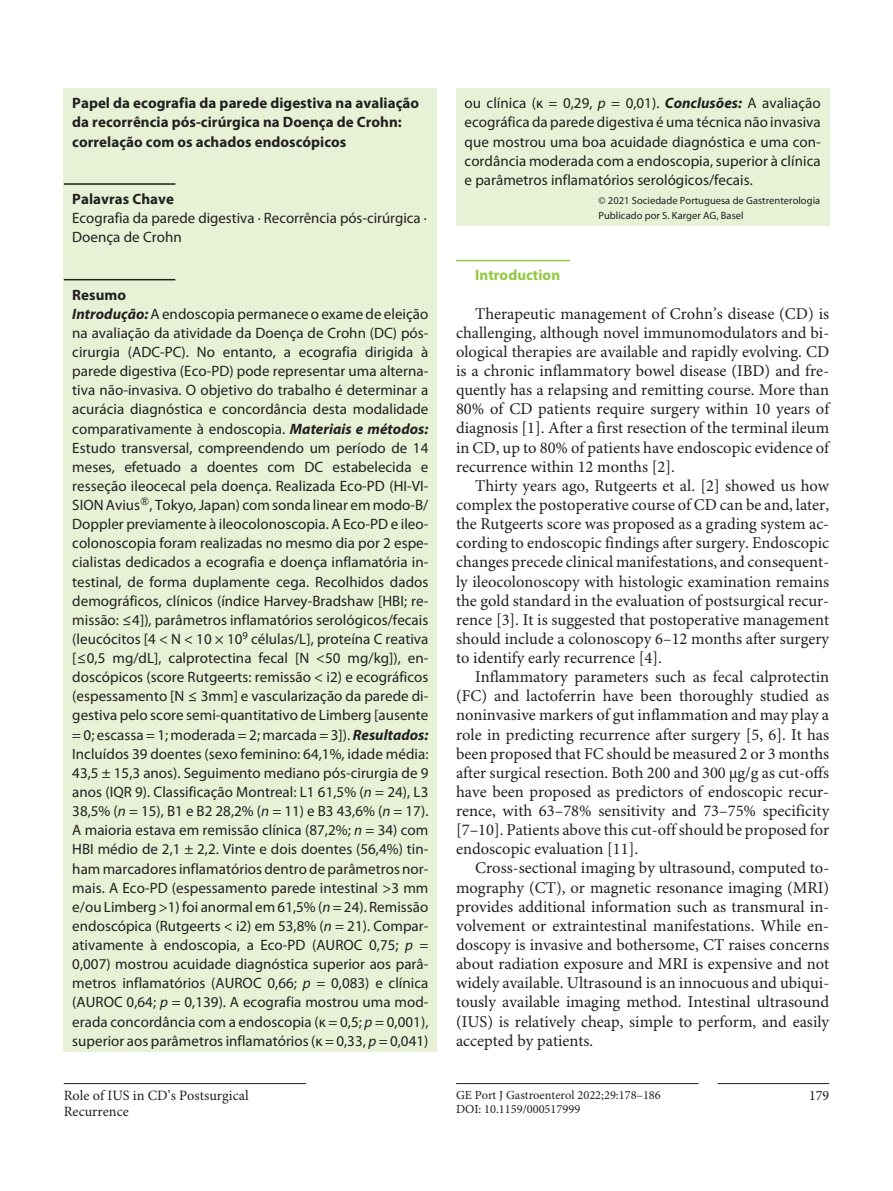
<style>
.page{position:relative;width:893px;height:1191px;background:#fff}
.page>*{position:absolute;margin:0;border:0;box-sizing:border-box;transform-origin:0 0}
.t1{font:16.5px/19px "Minion Pro";color:#231f20;text-align:justify}
.t2{font:15px/19px "Myriad Pro";letter-spacing:.005em;color:#231f20}
.t3{font:700 15px/19.2px "Myriad Pro";letter-spacing:.005em;color:#231f20}
.t4{font:700 15px "Myriad Pro";letter-spacing:.005em;color:#93c840}
.t5{font:14.25px/15.9px "Minion Pro";color:#231f20}
.t6{font:12.3px "Minion Pro";color:#231f20}
.t7{font:10.5px/14.7px "Myriad Pro";letter-spacing:.005em;color:#231f20}
.s1{font-weight:700}
.s2{font-weight:700;font-style:italic}
.s3{font-style:italic}
</style>
<div class="page">
<hr style="left:718px;top:1083px;width:111px;height:1px;background:#231f20">
<hr style="left:456px;top:1083px;width:242px;height:1px;background:#231f20">
<hr style="left:64px;top:1083px;width:242px;height:1px;background:#231f20">
<div style="left:456px;top:88px;width:373px;height:137px;background:#e6f1d5"></div>
<div style="left:64px;top:88px;width:373px;height:963px;background:#e6f1d5"></div>
<hr style="left:64px;top:183px;width:111px;height:2px;background:#231f20">
<hr style="left:64px;top:279px;width:111px;height:1px;background:#231f20">
<hr style="left:456px;top:260px;width:114px;height:1px;background:#93c840">
<p class="t3" style="left:72px;top:94px;width:348px">Papel da ecografia da parede digestiva na avaliação da recorrência pós-cirúrgica na Doença de Crohn: correlação com os achados endoscópicos</p>
<p class="t3" style="left:72px;top:189px;width:103px">Palavras Chave</p>
<p class="t2" style="left:72px;top:209px;width:356px">Ecografia da parede digestiva · Recorrência pós-cirúrgica ·<br>Doença de Crohn</p>
<p class="t2" style="left:72px;top:285px;width:358px"><span class="s1">Resumo<br></span><span class="s2">Introdução:</span> A endoscopia permanece o exame de eleição na avaliação da atividade da Doença de Crohn (DC) pós&shy;cirurgia (ADC-PC). No entanto, a ecografia dirigida à parede digestiva (Eco-PD) pode representar uma alterna&shy;tiva não-invasiva. O objetivo do trabalho é determinar a acurácia diagnóstica e concordância desta modalidade comparativamente à endoscopia. <span class="s2">Materiais e métodos:<br></span>Estudo transversal, compreendendo um período de 14 meses, efetuado a doentes com DC estabelecida e resseção ileocecal pela doença. Realizada Eco-PD (HI-VI-SION Avius , Tokyo, Japan) com sonda linear em modo-B/ Doppler previamente à ileocolonoscopia. A Eco-PD e ileo&shy;colonoscopia foram realizadas no mesmo dia por 2 espe&shy;cialistas dedicados a ecografia e doença inflamatória in&shy;testinal, de forma duplamente cega. Recolhidos dados demográficos, clínicos (índice Harvey-Bradshaw [HBI; re&shy;missão: ≤4]), parâmetros inflamatórios serológicos/fecais (leucócitos [4 &lt; N &lt; 10 × 10<sup>9</sup> células/L], proteína C reativa [≤0,5 mg/dL], calprotectina fecal [N &lt;50 mg/kg]), en&shy;doscópicos (score Rutgeerts: remissão &lt; i2) e ecográficos (espessamento [N ≤ 3mm] e vascularização da parede di&shy;gestiva pelo score semi-quantitativo de Limberg [ausente = 0; escassa = 1; moderada = 2; marcada = 3]). <span class="s2">Resultados:<br></span>Incluídos 39 doentes (sexo feminino: 64,1%, idade média:<br>43,5 ± 15,3 anos). Seguimento mediano pós-cirurgia de 9 anos (IQR 9). Classificação Montreal: L1 61,5% (<span class="s3">n</span> = 24), L3<br>38,5% (<span class="s3">n</span> = 15), B1 e B2 28,2% (<span class="s3">n</span> = 11) e B3 43,6% (<span class="s3">n</span> = 17).<br>A maioria estava em remissão clínica (87,2%; <span class="s3">n</span> = 34) com HBI médio de 2,1 ± 2,2. Vinte e dois doentes (56,4%) tin&shy;ham marcadores inflamatórios dentro de parâmetros nor&shy;mais. A Eco-PD (espessamento parede intestinal &gt;3 mm e/ou Limberg &gt;1) foi anormal em 61,5% (<span class="s3">n</span> = 24). Remissão endoscópica (Rutgeerts &lt; i2) em 53,8% (<span class="s3">n</span> = 21). Compar&shy;ativamente à endoscopia, a Eco-PD (AUROC 0,75; <span class="s3">p</span> = 0,007) mostrou acuidade diagnóstica superior aos parâ&shy;metros inflamatórios (AUROC 0,66; <span class="s3">p</span> = 0,083) e clínica (AUROC 0,64; <span class="s3">p</span> = 0,139). A ecografia mostrou uma mod&shy;erada concordância com a endoscopia (ĸ = 0,5; <span class="s3">p</span> = 0,001), superior aos parâmetros inflamatórios (ĸ = 0,33, <span class="s3">p</span> = 0,041)</p>
<p class="t2" style="left:465px;top:94px;width:358px;text-align:justify">ou clínica (ĸ = 0,29, <span class="s3">p</span> = 0,01). <span class="s2">Conclusões:</span> A avaliação ecográfica da parede digestiva é uma técnica não invasiva que mostrou uma boa acuidade diagnóstica e uma con&shy;cordância moderada com a endoscopia, superior à clínica e parâmetros inflamatórios serológicos/fecais.</p>
<p class="t7" style="left:598px;top:193px;width:223px">© 2021 Sociedade Portuguesa de Gastrenterologia<br>Publicado por S. Karger AG, Basel</p>
<p class="t4" style="left:475px;top:267px;width:86px">Introduction</p>
<p class="t1" style="left:456px;top:304px;width:375px;text-indent:19px">Therapeutic management of Crohn’s disease (CD) is challenging, although novel immunomodulators and bi&shy;ological therapies are available and rapidly evolving. CD is a chronic inflammatory bowel disease (IBD) and fre&shy;quently has a relapsing and remitting course. More than 80% of CD patients require surgery within 10 years of diagnosis [1]. After a first resection of the terminal ileum in CD, up to 80% of patients have endoscopic evidence of recurrence within 12 months [2].</p>
<p class="t1" style="left:456px;top:477px;width:375px;text-indent:19px">Thirty years ago, Rutgeerts et al. [2] showed us how complex the postoperative course of CD can be and, later, the Rutgeerts score was proposed as a grading system ac&shy;cording to endoscopic findings after surgery. Endoscopic changes precede clinical manifestations, and consequent&shy;ly ileocolonoscopy with histologic examination remains the gold standard in the evaluation of postsurgical recur&shy;rence [3]. It is suggested that postoperative management should include a colonoscopy 6–12 months after surgery to identify early recurrence [4].</p>
<p class="t1" style="left:456px;top:668px;width:375px;text-indent:19px">Inflammatory parameters such as fecal calprotectin (FC) and lactoferrin have been thoroughly studied as noninvasive markers of gut inflammation and may play a role in predicting recurrence after surgery [5, 6]. It has been proposed that FC should be measured 2 or 3 months after surgical resection. Both 200 and 300 μg/g as cut-offs have been proposed as predictors of endoscopic recur&shy;rence, with 63–78% sensitivity and 73–75% specificity [7–10]. Patients above this cut-off should be proposed for endoscopic evaluation [11].</p>
<p class="t1" style="left:456px;top:859px;width:375px;text-indent:19px">Cross-sectional imaging by ultrasound, computed to&shy;mography (CT), or magnetic resonance imaging (MRI) provides additional information such as transmural in&shy;volvement or extraintestinal manifestations. While en&shy;doscopy is invasive and bothersome, CT raises concerns about radiation exposure and MRI is expensive and not widely available. Ultrasound is an innocuous and ubiqui&shy;tously available imaging method. Intestinal ultrasound (IUS) is relatively cheap, simple to perform, and easily accepted by patients.</p>
<p class="t5" style="left:64px;top:1088px;width:186px">Role of IUS in CD’s Postsurgical<br>Recurrence</p>
<p class="t6" style="left:456px;top:1087px;width:206px">GE Port J Gastroenterol 2022;29:178–186</p>
<p class="t5" style="left:809px;top:1088px;width:22px">179</p>
<p class="t6" style="left:456px;top:1101px;width:126px">DOI: 10.1159/000517999</p>
</div>
